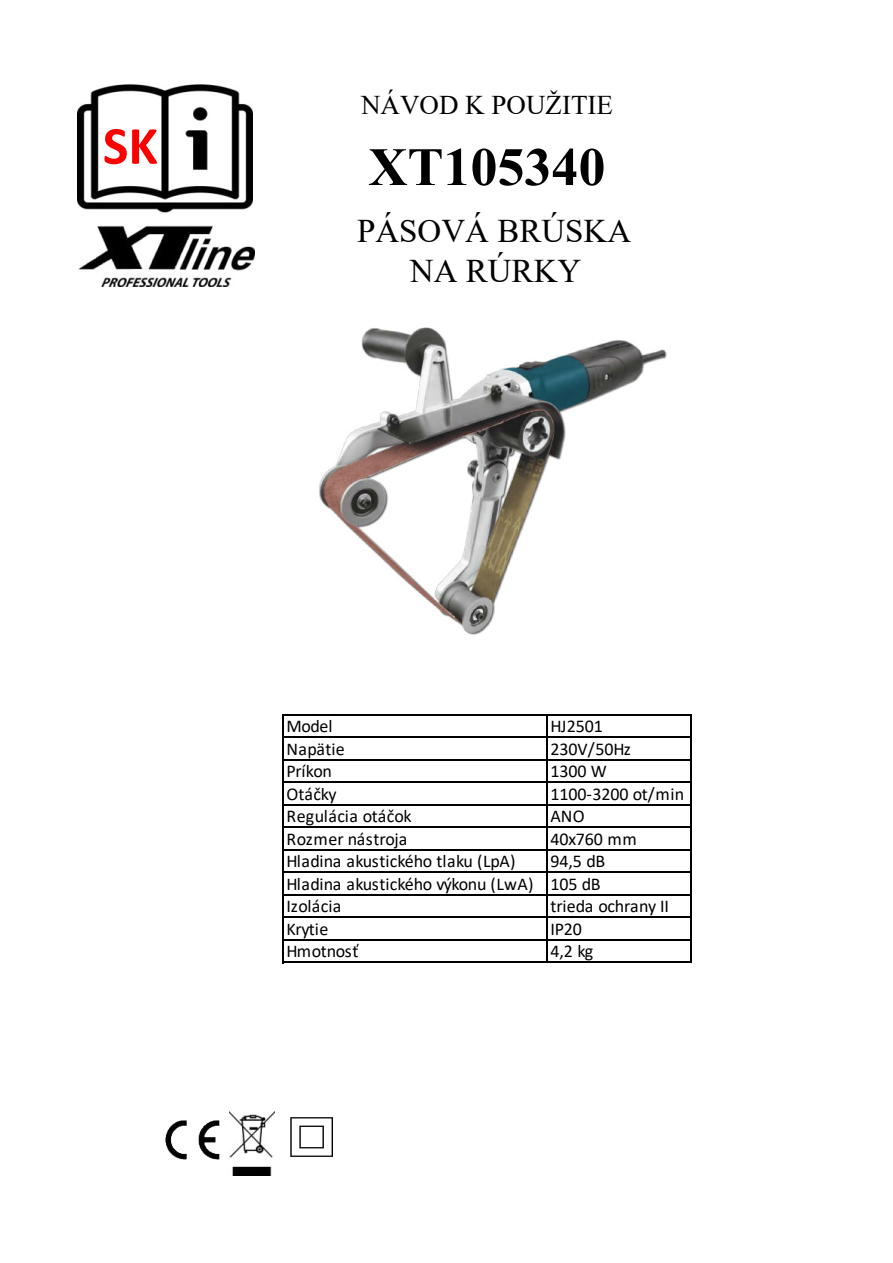
<style>
.page{position:relative;width:893px;height:1263px;background:#fff}
.page>*{position:absolute;margin:0;border:0;box-sizing:border-box;transform-origin:0 0}
.t1{font:700 54px "Times New Roman";color:#000}
.t2{font:700 54px "Calibri";color:#f00}
.t3{font:33px/39.2px "Times New Roman";color:#000;text-align:center}
.t4{font:27px "Times New Roman";color:#000}
.t5{font:18px/22.5px "Calibri";letter-spacing:-.005em;color:#000}
.t6{font:18px "Calibri";letter-spacing:-.025em;color:#000}
.t7{font:18px "Calibri";letter-spacing:.02em;color:#000}
.s1{font-style:inherit}
</style>
<div class="page">
<img style="left:78px;top:231px;width:176px;height:56px">
<img style="left:78px;top:84px;width:174px;height:147px">
<img style="left:165px;top:1120px;width:55px;height:40px">
<img style="left:230px;top:1111px;width:45px;height:65px">
<img style="left:290px;top:1117px;width:43px;height:40px">
<img style="left:319px;top:327px;width:348px;height:308px">
<hr style="left:282px;top:714px;width:1px;height:249px;background:#000">
<hr style="left:546px;top:716px;width:1px;height:247px;background:#000">
<hr style="left:690px;top:716px;width:1px;height:247px;background:#000">
<hr style="left:283px;top:714px;width:408px;height:2px;background:#000">
<hr style="left:283px;top:737px;width:408px;height:1px;background:#000">
<hr style="left:283px;top:759px;width:408px;height:2px;background:#000">
<hr style="left:283px;top:782px;width:408px;height:1px;background:#000">
<hr style="left:283px;top:804px;width:408px;height:2px;background:#000">
<hr style="left:283px;top:827px;width:408px;height:1px;background:#000">
<hr style="left:283px;top:849px;width:408px;height:2px;background:#000">
<hr style="left:283px;top:872px;width:408px;height:1px;background:#000">
<hr style="left:283px;top:894px;width:408px;height:2px;background:#000">
<hr style="left:283px;top:917px;width:408px;height:1px;background:#000">
<hr style="left:283px;top:939px;width:408px;height:2px;background:#000">
<hr style="left:283px;top:962px;width:408px;height:1px;background:#000">
<h1 class="t2" style="left:103px;top:108px;width:57px">SK</h1>
<h3 class="t4" style="left:361px;top:86px;width:253px">NÁVOD K POUŽITIE</h3>
<h1 class="t1" style="left:368px;top:128px;width:239px">XT10<span class="s1">5</span>340</h1>
<h2 class="t3" style="left:357px;top:211px;width:276px">PÁSOVÁ BRÚSKA<br>NA RÚRKY</h2>
<p class="t5" style="left:286px;top:716px;width:48px">Model</p>
<p class="t5" style="left:550px;top:716px;width:54px">HJ2501</p>
<p class="t7" style="left:286px;top:742px;width:60px">Napätie</p>
<p class="t5" style="left:550px;top:738px;width:82px">230V/50Hz</p>
<p class="t5" style="left:286px;top:761px;width:47px">Príkon</p>
<p class="t5" style="left:550px;top:761px;width:58px">1300 W</p>
<p class="t5" style="left:286px;top:783px;width:52px">Otáčky</p>
<p class="t5" style="left:550px;top:783px;width:135px">1100-3200 ot/min</p>
<p class="t5" style="left:286px;top:806px;width:127px">Regulácia otáčok</p>
<p class="t5" style="left:550px;top:806px;width:36px">ANO</p>
<p class="t5" style="left:286px;top:828px;width:123px">Rozmer nástroja</p>
<p class="t5" style="left:550px;top:828px;width:88px">40x760 mm</p>
<p class="t5" style="left:286px;top:851px;width:231px">Hladina akustického tlaku (LpA)</p>
<p class="t5" style="left:286px;top:851px;width:320px;text-indent:264px">94,5 dB<br>Hladina akustického výkonu (LwA) 105 dB<br>Izolácia</p>
<p class="t5" style="left:550px;top:896px;width:120px">trieda ochrany II</p>
<p class="t5" style="left:286px;top:918px;width:43px">Krytie</p>
<p class="t5" style="left:550px;top:918px;width:33px">IP20</p>
<p class="t6" style="left:286px;top:944px;width:74px">Hmotnosť</p>
<p class="t5" style="left:550px;top:941px;width:44px">4,2 kg</p>
</div>
